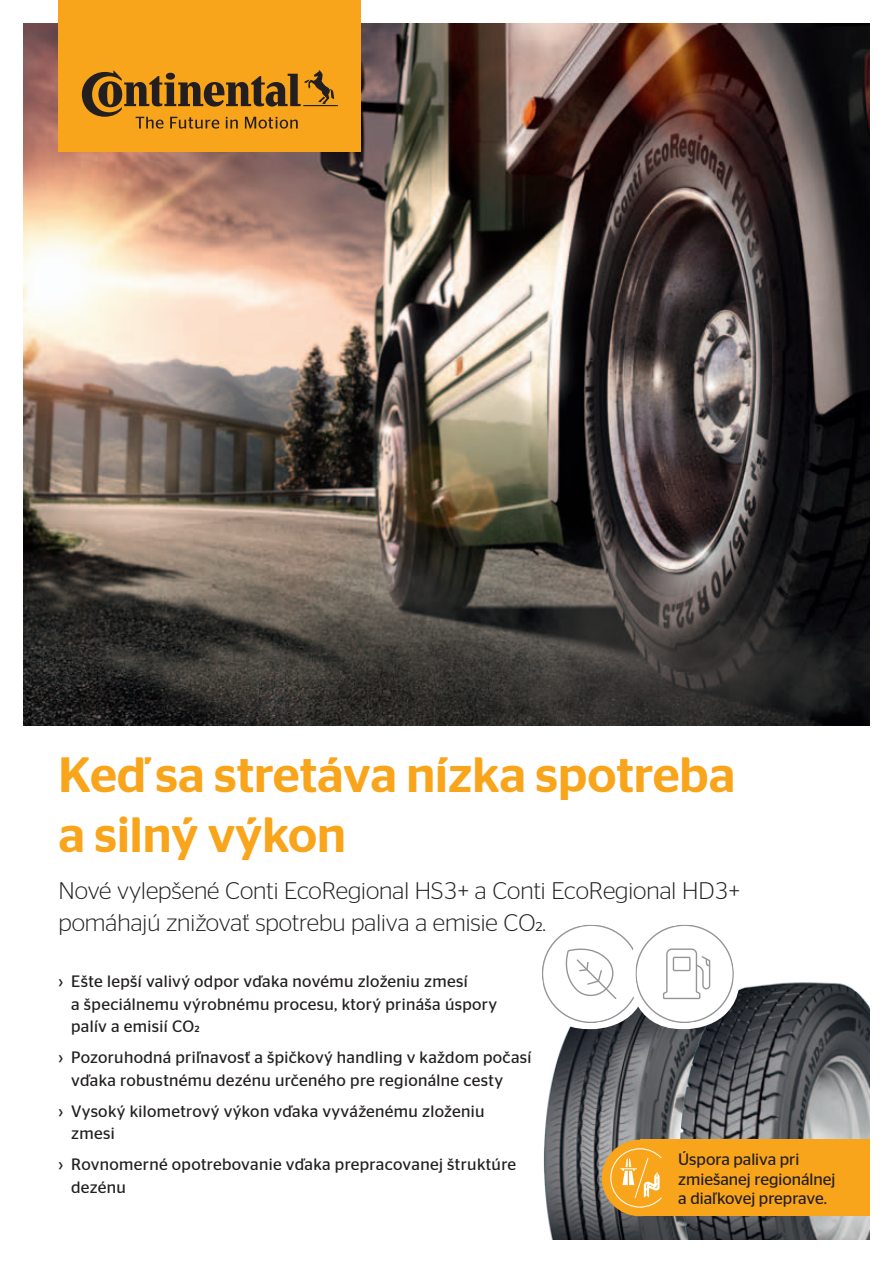
<style>
.page{position:relative;width:893px;height:1263px;background:#fff}
.page>*{position:absolute;margin:0;border:0;box-sizing:border-box;transform-origin:0 0}
.t1{font:500 49.5px/59.4px "Continental Stag Sans";color:#f9a51b}
.t2{font:300 24px/31.5px "Continental Stag Sans";color:#231f20}
.t3{font:16.5px/22.5px "Continental Stag Sans";letter-spacing:.02em;color:#231f20}
.t4{font:16.5px/19.8px "Continental Stag Sans";color:#231f20}
</style>
<div class="page">
<img style="left:23px;top:23px;width:847px;height:702px">
<img style="left:543px;top:1023px;width:125px;height:216px">
<img style="left:668px;top:982px;width:202px;height:257px">
<div style="left:58px;top:0;width:303px;height:152px;background:#f9a51b"></div>
<svg style="left:82px;top:70px;width:256px;height:59px"></svg>
<div style="left:640px;top:1140px;width:230px;height:76px;background:#f9a51b"></div>
<svg style="left:602px;top:1140px;width:38px;height:76px"></svg>
<svg style="left:610px;top:1148px;width:52px;height:60px"></svg>
<div style="left:536px;top:918px;width:110px;height:111px;border:6px solid #fff;border-radius:49px"></div>
<svg style="left:542px;top:924px;width:192px;height:99px"></svg>
<div style="left:629px;top:918px;width:111px;height:111px;border:6px solid #fff;border-radius:49px"></div>
<h1 class="t1" style="left:58px;top:745px;width:678px">Keď sa stretáva nízka spotreba a silný výkon</h1>
<h2 class="t2" style="left:58px;top:875px;width:683px">Nové vylepšené Conti EcoRegional HS3+ a Conti EcoRegional HD3+ pomáhajú znižovať spotrebu paliva a emisie CO2.</h2>
<p class="t3" style="left:71px;top:970px;width:428px;text-indent:-13px">› Ešte lepší valivý odpor vďaka novému zloženiu zmesí<br>a špeciálnemu výrobnému procesu, ktorý prináša úspory palív a emisií CO2</p>
<p class="t3" style="left:71px;top:1046px;width:462px;text-indent:-13px">› Pozoruhodná priľnavosť a špičkový handling v každom počasí vďaka robustnému dezénu určeného pre regionálne cesty</p>
<p class="t3" style="left:71px;top:1099px;width:415px;text-indent:-13px">› Vysoký kilometrový výkon vďaka vyváženému zloženiu zmesi</p>
<p class="t3" style="left:71px;top:1153px;width:446px;text-indent:-13px">› Rovnomerné opotrebovanie vďaka prepracovanej štruktúre dezénu</p>
<p class="t4" style="left:678px;top:1149px;width:159px">Úspora paliva pri zmiešanej regionálnej a diaľkovej preprave.</p>
</div>
